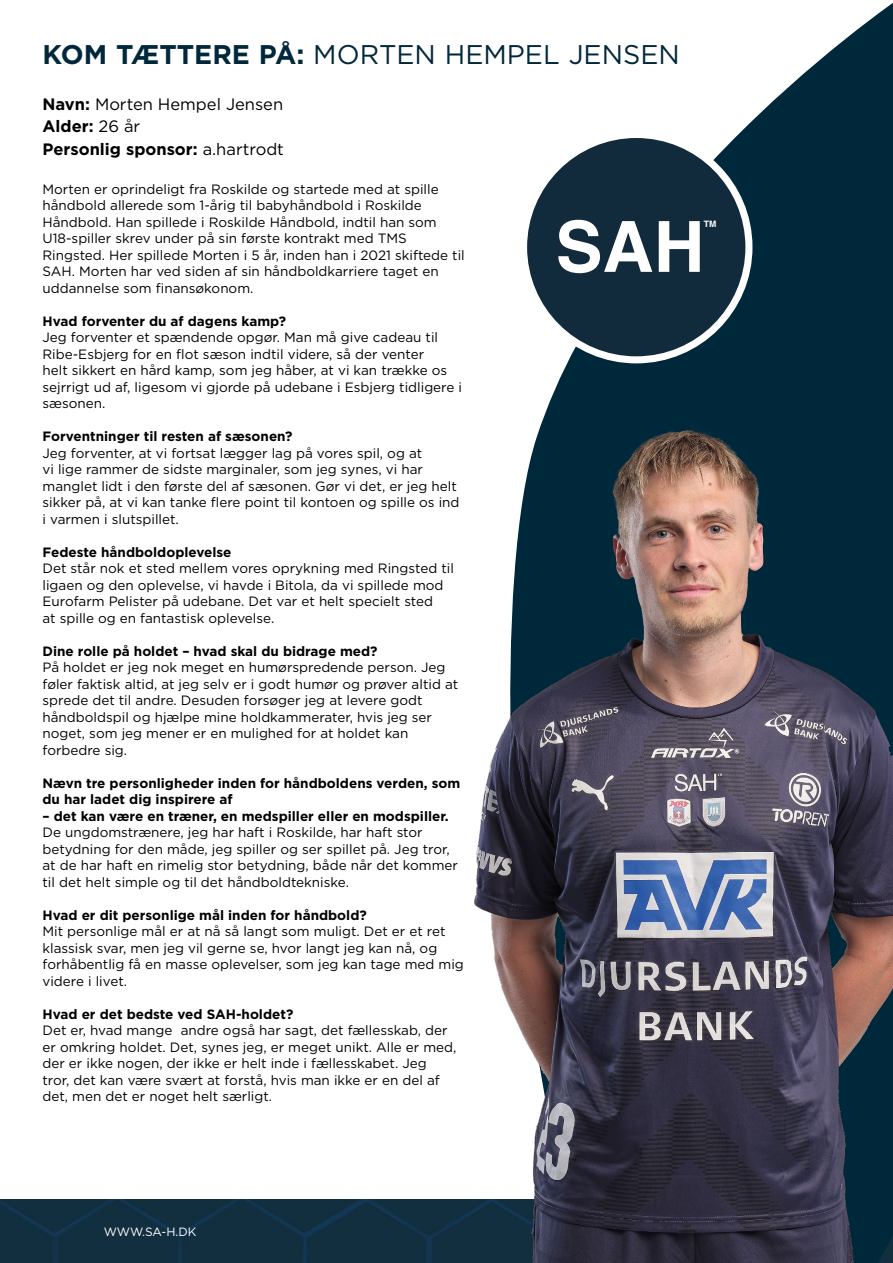
<style>
.page{position:relative;width:893px;height:1263px;background:#fff}
.page>*{position:absolute;margin:0;border:0;box-sizing:border-box;transform-origin:0 0}
.t1{font:700 70.65px "Helvetica CE";color:#fff}
.t2{font:27px "Gotham";color:#00283b}
.t3{font:16.5px/22.5px "Gotham";color:#000}
.t4{font:13.5px/16.5px "Gotham";color:#000}
.t5{font:700 13.5px/16.5px "Gotham";color:#000}
.t6{font:12px "Gotham";letter-spacing:-.01em;color:#fff}
.t7{font:700 8.85px "Helvetica CE";color:#fff}
.s1{font-weight:700}
</style>
<div class="page">
<div style="left:0;top:1199px;width:284px;height:64px;background:#122f3f"></div>
<svg style="left:713px;top:3px;width:180px;height:321px;fill:#00283b"></svg>
<img style="left:284px;top:324px;width:609px;height:939px">
<div style="left:524px;top:134px;width:225px;height:226px;background:#122b3c;border-radius:50%"></div>
<div style="left:520px;top:131px;width:232px;height:232px;border:7px solid #fff;border-radius:50%"></div>
<svg style="left:749px;top:412px;width:27px;height:32px"></svg>
<h2 class="t2" style="left:43px;top:37px;width:639px"><span class="s1">KOM TÆTTERE PÅ:</span> MORTEN HEMPEL JENSEN</h2>
<p class="t3" style="left:43px;top:92px;width:243px"><span class="s1">Navn:</span> Morten Hempel Jensen<br><span class="s1">Alder:</span> 26 år<br><span class="s1">Personlig sponsor:</span> a.hartrodt</p>
<p class="t4" style="left:43px;top:180px;width:424px">Morten er oprindeligt fra Roskilde og startede med at spille håndbold allerede som 1-årig til babyhåndbold i Roskilde Håndbold. Han spillede i Roskilde Håndbold, indtil han som U18-spiller skrev under på sin første kontrakt med TMS Ringsted. Her spillede Morten i 5 år, inden han i 2021 skiftede til SAH. Morten har ved siden af sin håndboldkarriere taget en uddannelse som finansøkonom.</p>
<p class="t5" style="left:43px;top:312px;width:245px">Hvad forventer du af dagens kamp?</p>
<p class="t4" style="left:43px;top:329px;width:421px">Jeg forventer et spændende opgør. Man må give cadeau til Ribe-Esbjerg for en flot sæson indtil videre, så der venter<br>helt sikkert en hård kamp, som jeg håber, at vi kan trække os sejrrigt ud af, ligesom vi gjorde på udebane i Esbjerg tidligere i sæsonen.</p>
<p class="t5" style="left:43px;top:428px;width:252px">Forventninger til resten af sæsonen?</p>
<p class="t4" style="left:43px;top:444px;width:418px">Jeg forventer, at vi fortsat lægger lag på vores spil, og at<br>vi lige rammer de sidste marginaler, som jeg synes, vi har manglet lidt i den første del af sæsonen. Gør vi det, er jeg helt sikker på, at vi kan tanke flere point til kontoen og spille os ind i varmen i slutspillet.</p>
<p class="t5" style="left:43px;top:543px;width:191px">Fedeste håndboldoplevelse</p>
<p class="t4" style="left:43px;top:560px;width:413px">Det står nok et sted mellem vores oprykning med Ringsted til ligaen og den oplevelse, vi havde i Bitola, da vi spillede mod Eurofarm Pelister på udebane. Det var et helt specielt sted<br>at spille og en fantastisk oplevelse.</p>
<p class="t5" style="left:43px;top:642px;width:337px">Dine rolle på holdet – hvad skal du bidrage med?</p>
<p class="t4" style="left:43px;top:659px;width:417px">På holdet er jeg nok meget en humørspredende person. Jeg føler faktisk altid, at jeg selv er i godt humør og prøver altid at sprede det til andre. Desuden forsøger jeg at levere godt håndboldspil og hjælpe mine holdkammerater, hvis jeg ser noget, som jeg mener er en mulighed for at holdet kan forbedre sig.</p>
<p class="t5" style="left:43px;top:774px;width:419px">Nævn tre personligheder inden for håndboldens verden, som du har ladet dig inspirere af</p>
<p class="t5" style="left:43px;top:807px;width:408px">– det kan være en træner, en medspiller eller en modspiller.</p>
<p class="t4" style="left:43px;top:824px;width:417px">De ungdomstrænere, jeg har haft i Roskilde, har haft stor betydning for den måde, jeg spiller og ser spillet på. Jeg tror, at de har haft en rimelig stor betydning, både når det kommer til det helt simple og til det håndboldtekniske.</p>
<p class="t5" style="left:43px;top:906px;width:326px">Hvad er dit personlige mål inden for håndbold?</p>
<p class="t4" style="left:43px;top:923px;width:423px">Mit personlige mål er at nå så langt som muligt. Det er et ret klassisk svar, men jeg vil gerne se, hvor langt jeg kan nå, og forhåbentlig få en masse oplevelser, som jeg kan tage med mig videre i livet.</p>
<p class="t5" style="left:43px;top:1005px;width:252px">Hvad er det bedste ved SAH-holdet?</p>
<p class="t4" style="left:43px;top:1022px;width:416px">Det er, hvad mange andre også har sagt, det fællesskab, der er omkring holdet. Det, synes jeg, er meget unikt. Alle er med, der er ikke nogen, der ikke er helt inde i fællesskabet. Jeg tror, det kan være svært at forstå, hvis man ikke er en del af det, men det er noget helt særligt.</p>
<h1 class="t1" style="left:556px;top:204px;width:151px">SAH</h1>
<p class="t7" style="left:704px;top:219px;width:14px">TM</p>
<p class="t6" style="left:104px;top:1224px;width:94px">WWW.SA-H.DK</p>
</div>
